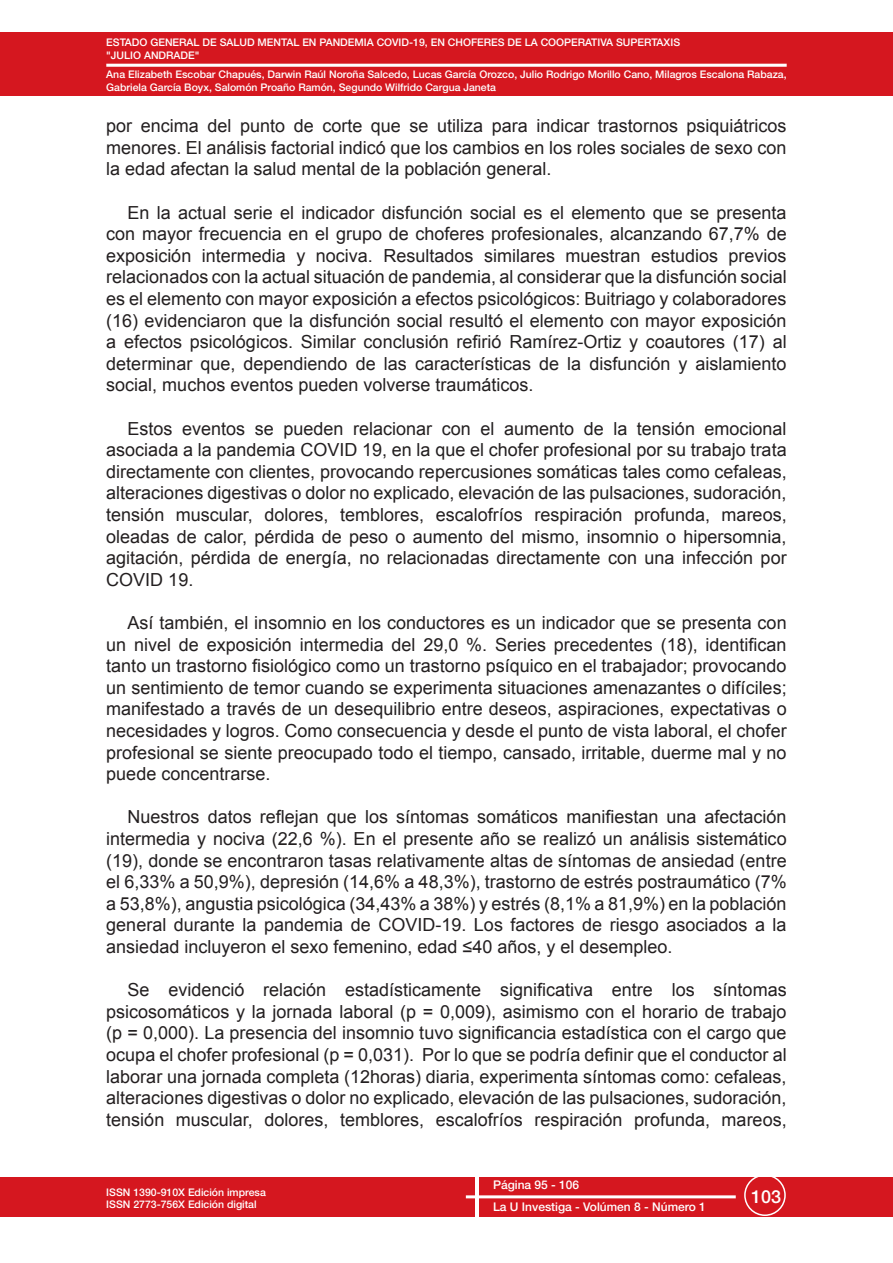
<style>
.page{position:relative;width:893px;height:1263px;background:#fff}
.page>*{position:absolute;margin:0;border:0;box-sizing:border-box;transform-origin:0 0}
.t1{font:18px/21.6px "Arial";color:#231f20;text-align:justify}
.t2{font:500 18px "Helvetica Neue LT Std";color:#fff}
.t3{font:500 12px "Helvetica Neue LT Std";color:#fff}
.t4{font:500 10.5px/12.6px "Helvetica Neue LT Std";color:#fff}
</style>
<div class="page">
<div style="left:0;top:1177px;width:893px;height:40px;background:#d5171f"></div>
<hr style="left:476px;top:1165px;width:3px;height:58px;background:#fff">
<svg style="left:466px;top:1195px;width:270px;height:3px"></svg>
<div style="left:744px;top:1174px;width:42px;height:42px;border:2px solid #fff;border-radius:50%"></div>
<div style="left:0;top:32px;width:893px;height:64px;background:#d5171f"></div>
<svg style="left:106px;top:64px;width:681px;height:3px;background:#fbebec"></svg>
<p class="t4" style="left:106px;top:36px;width:575px">ESTADO GENERAL DE SALUD MENTAL EN PANDEMIA COVID-19, EN CHOFERES DE LA COOPERATIVA SUPERTAXIS "JULIO ANDRADE"</p>
<p class="t4" style="left:106px;top:68px;width:682px">Ana Elizabeth Escobar Chapués, Darwin Raúl Noroña Salcedo, Lucas García Orozco, Julio Rodrigo Morillo Cano, Milagros Escalona Rabaza,<br>Gabriela García Boyx, Salomón Proaño Ramón, Segundo Wilfrido Cargua Janeta</p>
<p class="t1" style="left:106px;top:115px;width:682px">por encima del punto de corte que se utiliza para indicar trastornos psiquiátricos menores. El análisis factorial indicó que los cambios en los roles sociales de sexo con la edad afectan la salud mental de la población general.</p>
<p class="t1" style="left:106px;top:202px;width:682px;text-indent:21px">En la actual serie el indicador disfunción social es el elemento que se presenta con mayor frecuencia en el grupo de choferes profesionales, alcanzando 67,7% de exposición intermedia y nociva. Resultados similares muestran estudios previos relacionados con la actual situación de pandemia, al considerar que la disfunción social es el elemento con mayor exposición a efectos psicológicos: Buitriago y colaboradores (16) evidenciaron que la disfunción social resultó el elemento con mayor exposición a efectos psicológicos. Similar conclusión refirió Ramírez-Ortiz y coautores (17) al determinar que, dependiendo de las características de la disfunción y aislamiento social, muchos eventos pueden volverse traumáticos.</p>
<p class="t1" style="left:106px;top:418px;width:682px;text-indent:21px">Estos eventos se pueden relacionar con el aumento de la tensión emocional asociada a la pandemia COVID 19, en la que el chofer profesional por su trabajo trata directamente con clientes, provocando repercusiones somáticas tales como cefaleas, alteraciones digestivas o dolor no explicado, elevación de las pulsaciones, sudoración, tensión muscular, dolores, temblores, escalofríos respiración profunda, mareos, oleadas de calor, pérdida de peso o aumento del mismo, insomnio o hipersomnia, agitación, pérdida de energía, no relacionadas directamente con una infección por COVID 19.</p>
<p class="t1" style="left:106px;top:612px;width:682px;text-indent:21px">Así también, el insomnio en los conductores es un indicador que se presenta con un nivel de exposición intermedia del 29,0 %. Series precedentes (18), identifican tanto un trastorno fisiológico como un trastorno psíquico en el trabajador; provocando un sentimiento de temor cuando se experimenta situaciones amenazantes o difíciles; manifestado a través de un desequilibrio entre deseos, aspiraciones, expectativas o necesidades y logros. Como consecuencia y desde el punto de vista laboral, el chofer profesional se siente preocupado todo el tiempo, cansado, irritable, duerme mal y no puede concentrarse.</p>
<p class="t1" style="left:106px;top:806px;width:682px;text-indent:21px">Nuestros datos reflejan que los síntomas somáticos manifiestan una afectación intermedia y nociva (22,6 %). En el presente año se realizó un análisis sistemático (19), donde se encontraron tasas relativamente altas de síntomas de ansiedad (entre el 6,33% a 50,9%), depresión (14,6% a 48,3%), trastorno de estrés postraumático (7% a 53,8%), angustia psicológica (34,43% a 38%) y estrés (8,1% a 81,9%) en la población general durante la pandemia de COVID-19. Los factores de riesgo asociados a la ansiedad incluyeron el sexo femenino, edad ≤40 años, y el desempleo.</p>
<p class="t1" style="left:106px;top:979px;width:682px;text-indent:21px">Se evidenció relación estadísticamente significativa entre los síntomas psicosomáticos y la jornada laboral (p = 0,009), asimismo con el horario de trabajo (p = 0,000). La presencia del insomnio tuvo significancia estadística con el cargo que ocupa el chofer profesional (p = 0,031). Por lo que se podría definir que el conductor al laborar una jornada completa (12horas) diaria, experimenta síntomas como: cefaleas, alteraciones digestivas o dolor no explicado, elevación de las pulsaciones, sudoración, tensión muscular, dolores, temblores, escalofríos respiración profunda, mareos,</p>
<p class="t4" style="left:106px;top:1185px;width:161px">ISSN 1390-910X Edición impresa<br>ISSN 2773-756X Edición digital</p>
<p class="t3" style="left:493px;top:1177px;width:88px">Página 95 - 106</p>
<p class="t3" style="left:493px;top:1199px;width:214px">La U Investiga - Volúmen 8 - Número 1</p>
<p class="t2" style="left:751px;top:1186px;width:32px">103</p>
</div>
